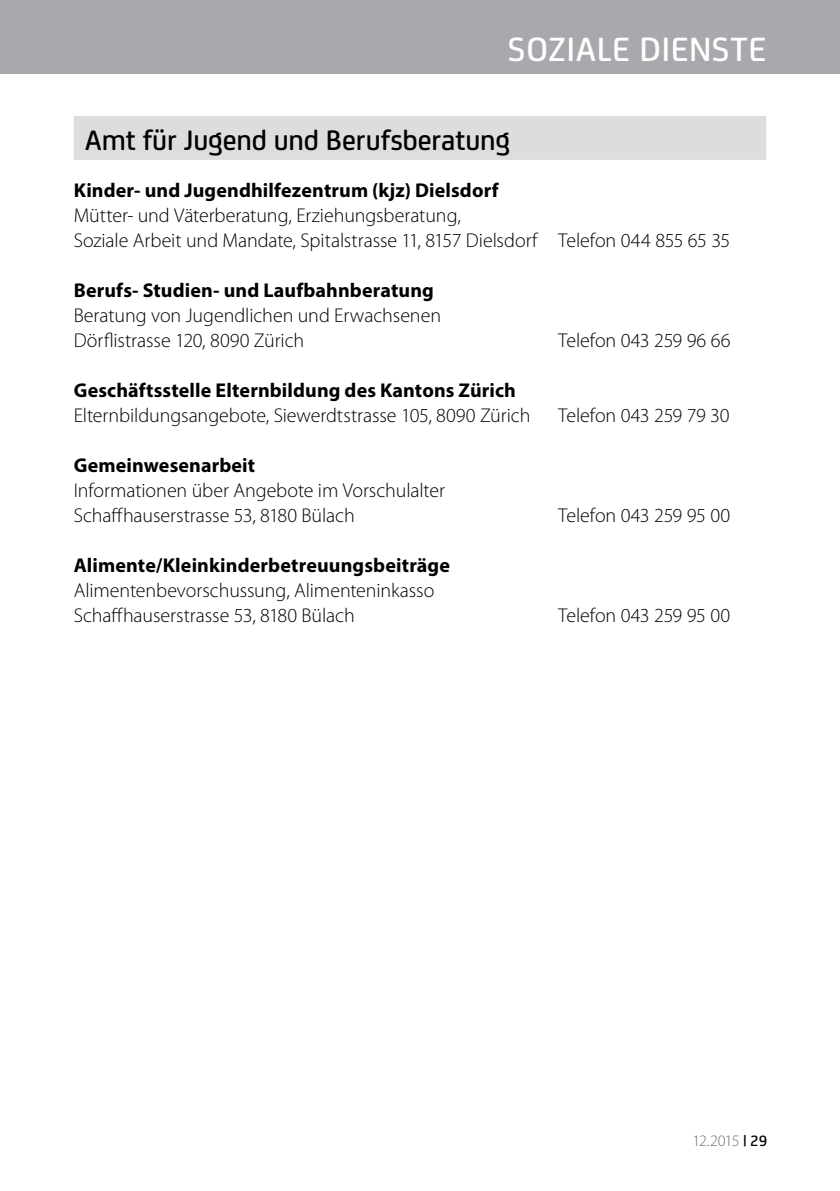
<style>
.page{position:relative;width:840px;height:1191px;background:#fff}
.page>*{position:absolute;margin:0;border:0;box-sizing:border-box;transform-origin:0 0}
.t1{font:500 36px "FS Joey";letter-spacing:.02em;color:#fff}
.t2{font:500 30px "FS Joey";letter-spacing:-.005em;color:#000}
.t3{font:300 20px/25px "Myriad Pro";letter-spacing:-.005em;color:#000}
.t4{font:700 20px "Myriad Pro";letter-spacing:.005em;color:#000}
.t5{font:300 16px "Myriad Pro";letter-spacing:-.055em;color:#6d6e71}
.s1{font-family:"FS Joey";font-weight:500;color:#000}
</style>
<div class="page">
<div style="left:0;top:0;width:839px;height:74px;background:#a7a9ac"></div>
<div style="left:74px;top:116px;width:691px;height:44px;background:#dcddde"></div>
<h1 class="t1" style="left:507px;top:23px;width:259px">SOZIALE DIENSTE</h1>
<h2 class="t2" style="left:85px;top:119px;width:426px">Amt für Jugend und Berufsberatung</h2>
<p class="t4" style="left:74px;top:177px;width:426px">Kinder- und Jugendhilfezentrum (kjz) Dielsdorf</p>
<p class="t3" style="left:74px;top:203px;width:657px">Mütter- und Väterberatung, Erziehungsberatung,<br>Soziale Arbeit und Mandate, Spitalstrasse 11, 8157 Dielsdorf Telefon 044 855 65 35</p>
<p class="t4" style="left:74px;top:277px;width:361px">Berufs- Studien- und Laufbahnberatung</p>
<p class="t3" style="left:74px;top:303px;width:368px">Beratung von Jugendlichen und Erwachsenen<br>Dörflistrasse 120, 8090 Zürich</p>
<p class="t3" style="left:558px;top:328px;width:173px">Telefon 043 259 96 66</p>
<p class="t4" style="left:74px;top:377px;width:443px">Geschäftsstelle Elternbildung des Kantons Zürich</p>
<p class="t3" style="left:74px;top:403px;width:458px">Elternbildungsangebote, Siewerdtstrasse 105, 8090 Zürich</p>
<p class="t3" style="left:558px;top:403px;width:173px">Telefon 043 259 79 30</p>
<p class="t4" style="left:74px;top:452px;width:183px">Gemeinwesenarbeit</p>
<p class="t3" style="left:74px;top:478px;width:372px">Informationen über Angebote im Vorschulalter<br>Schaffhauserstrasse 53, 8180 Bülach</p>
<p class="t3" style="left:558px;top:503px;width:173px">Telefon 043 259 95 00</p>
<p class="t4" style="left:74px;top:552px;width:377px">Alimente/Kleinkinderbetreuungsbeiträge</p>
<p class="t3" style="left:74px;top:578px;width:362px">Alimentenbevorschussung, Alimenteninkasso<br>Schaffhauserstrasse 53, 8180 Bülach</p>
<p class="t3" style="left:558px;top:603px;width:173px">Telefon 043 259 95 00</p>
<p class="t5" style="left:692px;top:1132px;width:76px">12.2015 <span class="s1">| 29</span></p>
</div>
